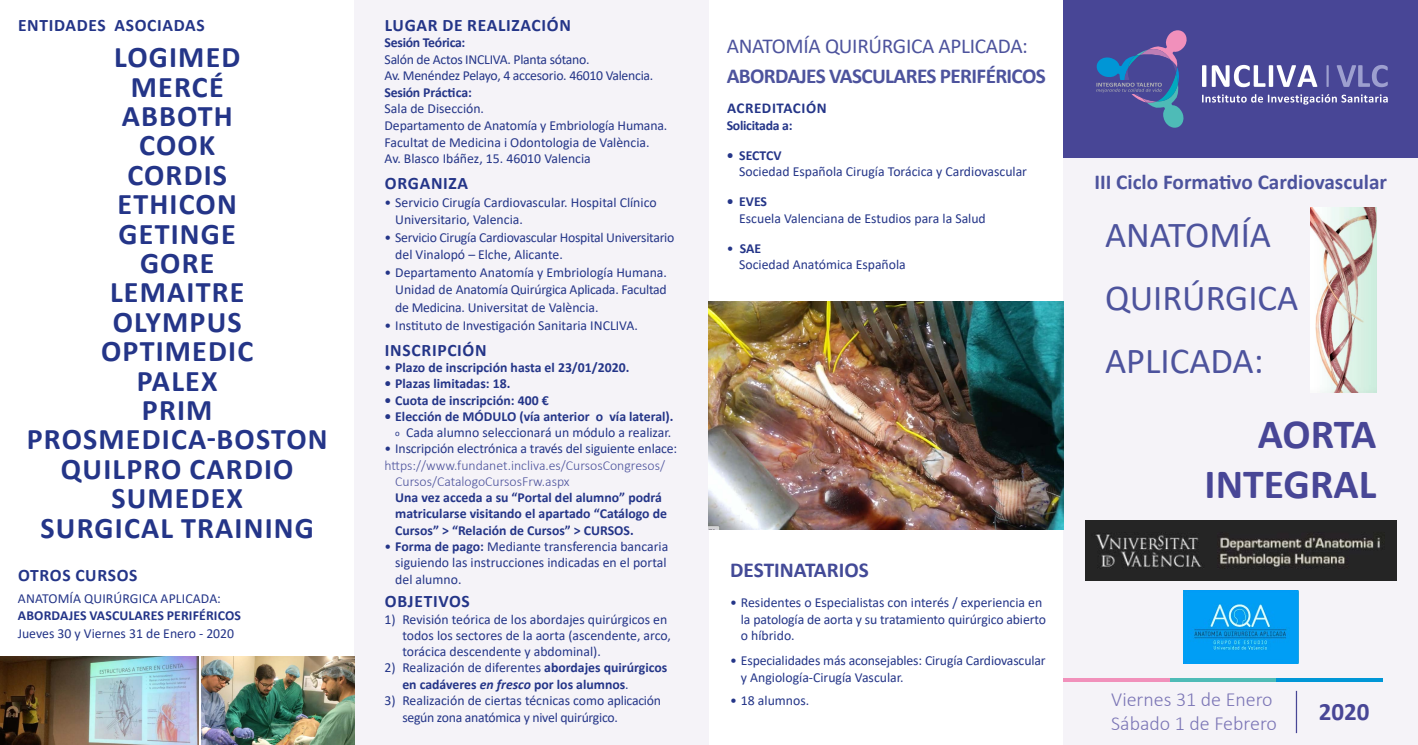
<style>
.page{position:relative;width:1418px;height:745px;background:#fff}
.page>*{position:absolute;margin:0;border:0;box-sizing:border-box;transform-origin:0 0}
.t1{font:700 41.62px/50.6px "Calibri";color:#484696;text-align:right}
.t2{font:36.62px/63.1px "Calibri";color:#4d539d}
.t3{font:700 30px/29.4px "Calibri";letter-spacing:.04em;color:#243588;text-align:center}
.t4{font:700 25px "Calibri";color:#484696}
.t5{font:700 21.25px "Calibri";color:#4d539d}
.t6{font:700 21.25px "Calibri";letter-spacing:-.025em;color:#4d539d}
.t7{font:21.25px "Calibri";letter-spacing:-.015em;color:#4d539d}
.t8{font:700 21.25px "Calibri";color:#434a97}
.t9{font:300 20px/24px "Calibri";color:#7c76b6}
.t10{font:700 17.5px "Calibri";letter-spacing:.04em;color:#243588}
.t11{font:700 15px "Calibri";letter-spacing:.04em;color:#243588}
.t12{font:13.75px/16.5px "Calibri";color:#243588}
.t13{font:700 13.75px/16.2px "Calibri";color:#243588}
.t14{font:13.75px/17.5px "Calibri";letter-spacing:-.02em;color:#243588}
.t15{font:300 13.75px/16.2px "Calibri";color:#4d539d}
.t16{font:700 13.75px "Calibri";letter-spacing:-.02em;color:#243588}
.s1{font-weight:400}
.s2{font-weight:400;font-size:8.75px}
.s3{font-weight:700}
.s4{font-style:italic}
</style>
<div class="page">
<div style="left:1063px;top:148px;width:354px;height:596px;background:#f5f3f8"></div>
<hr style="left:1063px;top:678px;width:106px;height:3px;background:#f190bb">
<hr style="left:1169px;top:678px;width:107px;height:3px;background:#4ebbb7">
<hr style="left:1276px;top:678px;width:106px;height:3px;background:#0096d6">
<img style="left:1310px;top:207px;width:66px;height:185px">
<img style="left:1085px;top:520px;width:311px;height:60px">
<img style="left:1183px;top:590px;width:114px;height:73px">
<div style="left:354px;top:0;width:355px;height:744px;background:#f5f3f8"></div>
<div style="left:1063px;top:0;width:354px;height:157px;background:#484696"></div>
<svg style="left:1202px;top:65px;width:115px;height:22px"></svg>
<svg style="left:1202px;top:94px;width:185px;height:10px"></svg>
<svg style="left:1326px;top:65px;width:2px;height:22px"></svg>
<svg style="left:1336px;top:65px;width:51px;height:22px"></svg>
<svg style="left:1096px;top:30px;width:91px;height:98px"></svg>
<hr style="left:1295px;top:690px;width:1px;height:42px;background:#484696">
<img style="left:709px;top:301px;width:354px;height:228px">
<img style="left:201px;top:656px;width:153px;height:88px">
<img style="left:0;top:656px;width:199px;height:88px">
<p class="t10" style="left:18px;top:13px;width:188px">ENTIDADES ASOCIADAS</p>
<h3 class="t3" style="left:27px;top:42px;width:302px">LOGIMED<br>MERCÉ<br>ABBOTH<br>COOK<br>CORDIS<br>ETHICON<br>GETINGE<br>GORE<br>LEMAITRE<br>OLYMPUS<br>OPTIMEDIC<br>PALEX<br>PRIM<br>PROSMEDICA-BOSTON<br>QUILPRO CARDIO<br>SUMEDEX<br>SURGICAL TRAINING</h3>
<p class="t10" style="left:18px;top:562px;width:121px">OTROS CURSOS</p>
<p class="t12" style="left:18px;top:589px;width:204px">ANATOMÍA QUIRÚRGICA APLICADA:</p>
<p class="t13" style="left:18px;top:607px;width:224px">ABORDAJES VASCULARES PERIFÉRICOS</p>
<p class="t12" style="left:18px;top:624px;width:218px">Jueves 30 y Viernes 31 de Enero - 2020</p>
<p class="t10" style="left:385px;top:13px;width:187px">LUGAR DE REALIZACIÓN</p>
<p class="t16" style="left:384px;top:33px;width:82px">Sesión Teórica:</p>
<p class="t14" style="left:384px;top:51px;width:270px;line-height:16.5px">Salón de Actos INCLIVA. Planta sótano.<br>Av. Menéndez Pelayo, 4 accesorio. 46010 Valencia.</p>
<p class="t16" style="left:384px;top:83px;width:89px">Sesión Práctica:</p>
<p class="t12" style="left:384px;top:100px;width:284px">Sala de Disección.<br>Departamento de Anatomía y Embriología Humana.<br>Facultat de Medicina i Odontologia de València.<br>Av. Blasco Ibáñez, 15. 46010 Valencia</p>
<p class="t10" style="left:385px;top:171px;width:85px">ORGANIZA</p>
<p class="t12" style="left:395px;top:193px;width:263px;line-height:17.5px;text-indent:-11px">• Servicio Cirugía Cardiovascular. Hospital Clínico<br>Universitario, Valencia.</p>
<p class="t14" style="left:395px;top:228px;width:280px;text-indent:-11px">• Servicio Cirugía Cardiovascular Hospital Universitario del Vinalopó – Elche, Alicante.</p>
<p class="t12" style="left:395px;top:263px;width:273px;line-height:17.5px;text-align:justify;text-indent:-11px">• Departamento Anatomía y Embriología Humana.<br>Unidad de Anatomía Quirúrgica Aplicada. Facultad de Medicina. Universitat de València.</p>
<p class="t12" style="left:384px;top:316px;width:255px">• Instituto de Investigación Sanitaria INCLIVA.</p>
<p class="t10" style="left:385px;top:337px;width:103px">INSCRIPCIÓN</p>
<p class="t13" style="left:384px;top:359px;width:246px"><span class="s1">•</span> Plazo de inscripción hasta el 23/01/2020.</p>
<p class="t13" style="left:384px;top:375px;width:127px">• Plazas limitadas: 18.</p>
<p class="t13" style="left:384px;top:391px;width:166px">• Cuota de inscripción: 400 €</p>
<p class="t13" style="left:384px;top:407px;width:290px;text-align:right">• Elección de MÓDULO (vía anterior o vía lateral). <span class="s2">o</span> <span class="s1">Cada alumno seleccionará un módulo a realizar.</span></p>
<p class="t12" style="left:384px;top:440px;width:294px">• Inscripción electrónica a través del siguiente enlace:</p>
<p class="t15" style="left:395px;top:456px;width:271px;text-indent:-11px">https://www.fundanet.incliva.es/CursosCongresos/<br>Cursos/CatalogoCursosFrw.aspx</p>
<p class="t13" style="left:395px;top:489px;width:273px">Una vez acceda a su “Portal del alumno” podrá matricularse visitando el apartado “Catálogo de<br>Cursos” &gt; “Relación de Cursos” &gt; CURSOS.</p>
<p class="t12" style="left:395px;top:537px;width:274px;text-indent:-11px">• <span class="s3">Forma de pago:</span> Mediante transferencia bancaria siguiendo las instrucciones indicadas en el portal del alumno.</p>
<p class="t10" style="left:385px;top:588px;width:86px">OBJETIVOS</p>
<p class="t12" style="left:402px;top:610px;width:270px;text-indent:-18px">1) Revisión teórica de los abordajes quirúrgicos en todos los sectores de la aorta (ascendente, arco, torácica descendente y abdominal).</p>
<p class="t13" style="left:402px;top:659px;width:266px;text-indent:-18px"><span class="s1">2) Realización de diferentes</span> abordajes quirúrgicos en cadáveres <span class="s4">en fresco</span> por los alumnos<span class="s1">.</span></p>
<p class="t14" style="left:402px;top:690px;width:260px;text-indent:-18px">3) Realización de ciertas técnicas como aplicación según zona anatómica y nivel quirúrgico.</p>
<h3 class="t7" style="left:726px;top:31px;width:303px">ANATOMÍA QUIRÚRGICA APLICADA:</h3>
<h3 class="t6" style="left:726px;top:61px;width:320px">ABORDAJES VASCULARES PERIFÉRICOS</h3>
<p class="t11" style="left:727px;top:98px;width:101px">ACREDITACIÓN</p>
<p class="t16" style="left:726px;top:115px;width:67px">Solicitada a:</p>
<p class="t13" style="left:726px;top:147px;width:56px">• SECTCV</p>
<p class="t12" style="left:739px;top:163px;width:289px">Sociedad Española Cirugía Torácica y Cardiovascular</p>
<p class="t13" style="left:726px;top:193px;width:42px">• EVES</p>
<p class="t12" style="left:739px;top:209px;width:248px">Escuela Valenciana de Estudios para la Salud</p>
<p class="t12" style="left:739px;top:239px;width:168px;text-indent:-12px">• <span class="s3">SAE<br></span>Sociedad Anatómica Española</p>
<h3 class="t8" style="left:730px;top:555px;width:140px">DESTINATARIOS</h3>
<p class="t12" style="left:741px;top:594px;width:306px;text-indent:-11px">• Residentes o Especialistas con interés / experiencia en la patología de aorta y su tratamiento quirúrgico abierto o híbrido.</p>
<p class="t12" style="left:741px;top:652px;width:306px;text-indent:-11px">• Especialidades más aconsejables: Cirugía Cardiovascular y Angiología-Cirugía Vascular.</p>
<p class="t12" style="left:730px;top:691px;width:80px">• 18 alumnos.</p>
<h3 class="t5" style="left:1094px;top:167px;width:294px">III Ciclo Formativo Cardiovascular</h3>
<h2 class="t2" style="left:1105px;top:202px;width:195px">ANATOMÍA<br>QUIRÚRGICA<br>APLICADA:</h2>
<h1 class="t1" style="left:1204px;top:408px;width:173px">AORTA<br>INTEGRAL</h1>
<h3 class="t9" style="left:1111px;top:686px;width:167px">Viernes 31 de Enero<br>Sábado 1 de Febrero</h3>
<h3 class="t4" style="left:1318px;top:693px;width:52px">2020</h3>
</div>
